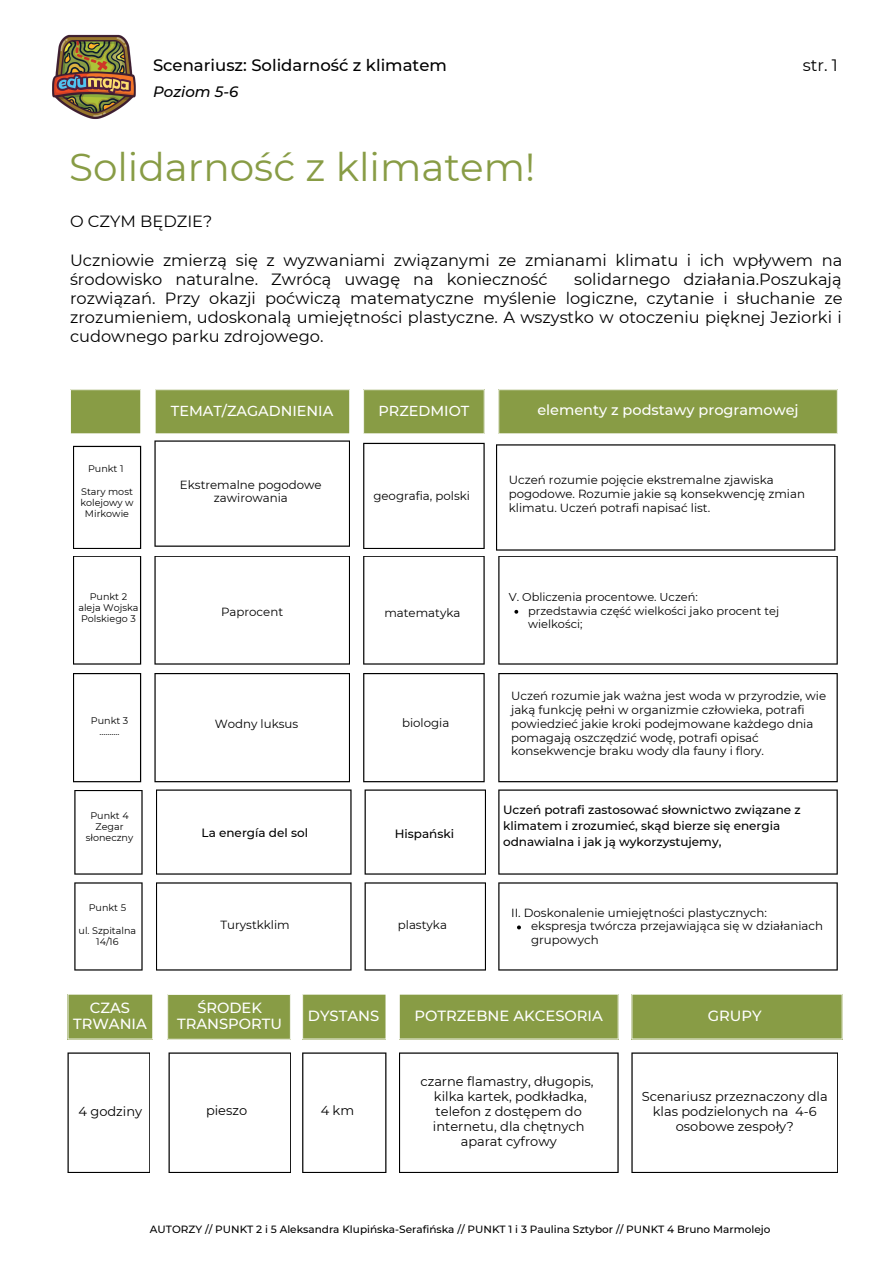
<style>
.page{position:relative;width:893px;height:1264px;background:#fff}
.page>*{position:absolute;margin:0;border:0;box-sizing:border-box;transform-origin:0 0}
.t1{font:39px "Montserrat";color:#889c45}
.t2{font:500 16.5px "Montserrat";color:#000}
.t3{font:16.5px "Montserrat";color:#000}
.t4{font:16.2px/19px "Montserrat";color:#000}
.t5{font:italic 500 15px "Montserrat";color:#000}
.t6{font:500 14.7px/15.8px "Montserrat";color:#fff;text-align:center}
.t7{font:500 14.55px "Montserrat";color:#fff}
.t8{font:500 14.4px "Montserrat";color:#fff}
.t9{font:12.9px/15.1px "Montserrat";color:#000;text-align:center}
.t10{font:500 12px/16px "Montserrat";color:#000}
.t11{font:11.85px/13.8px "Montserrat";color:#000}
.t12{font:11.4px/13.4px "Montserrat";color:#000}
.t13{font:500 10.5px "Montserrat";color:#000}
.t14{font:9.6px/11.1px "Montserrat";color:#000;text-align:center}
</style>
<div class="page">
<img style="left:52px;top:34px;width:84px;height:85px">
<svg style="left:70px;top:389px;width:71px;height:45px;background:#8ea14f"></svg>
<svg style="left:363px;top:389px;width:121px;height:45px;background:#8da04d"></svg>
<svg style="left:155px;top:389px;width:195px;height:45px;background:#8da04c"></svg>
<svg style="left:498px;top:389px;width:339px;height:45px;background:#8ca04c"></svg>
<svg style="left:154px;top:440px;width:196px;height:107px"></svg>
<svg style="left:154px;top:556px;width:196px;height:108px"></svg>
<svg style="left:154px;top:673px;width:196px;height:109px"></svg>
<svg style="left:156px;top:789px;width:195px;height:85px"></svg>
<svg style="left:363px;top:443px;width:121px;height:106px"></svg>
<svg style="left:363px;top:556px;width:121px;height:108px"></svg>
<svg style="left:363px;top:673px;width:121px;height:109px"></svg>
<svg style="left:364px;top:789px;width:122px;height:85px"></svg>
<svg style="left:498px;top:673px;width:339px;height:109px"></svg>
<svg style="left:498px;top:789px;width:339px;height:85px"></svg>
<svg style="left:73px;top:446px;width:68px;height:103px"></svg>
<svg style="left:73px;top:556px;width:68px;height:108px"></svg>
<svg style="left:73px;top:673px;width:68px;height:109px"></svg>
<svg style="left:74px;top:790px;width:69px;height:84px"></svg>
<svg style="left:156px;top:882px;width:195px;height:88px"></svg>
<svg style="left:364px;top:882px;width:122px;height:88px"></svg>
<svg style="left:74px;top:882px;width:69px;height:88px"></svg>
<svg style="left:496px;top:444px;width:341px;height:220px"></svg>
<svg style="left:498px;top:882px;width:339px;height:88px"></svg>
<svg style="left:167px;top:994px;width:124px;height:45px;background:#8c9f4c"></svg>
<svg style="left:67px;top:994px;width:86px;height:45px;background:#8da04d"></svg>
<svg style="left:302px;top:994px;width:84px;height:45px;background:#8ca04c"></svg>
<div style="left:399px;top:994px;width:219px;height:45px;background:#889c45"></div>
<div style="left:631px;top:994px;width:211px;height:45px;background:#889c45"></div>
<svg style="left:67px;top:1052px;width:83px;height:121px"></svg>
<svg style="left:168px;top:1052px;width:123px;height:121px"></svg>
<svg style="left:302px;top:1052px;width:84px;height:121px"></svg>
<svg style="left:631px;top:1052px;width:207px;height:121px"></svg>
<svg style="left:399px;top:1052px;width:219px;height:121px"></svg>
<p class="t2" style="left:153px;top:55px;width:295px">Scenariusz: Solidarność z klimatem</p>
<p class="t5" style="left:153px;top:82px;width:87px">Poziom 5-6</p>
<p class="t3" style="left:802px;top:55px;width:37px">str. 1</p>
<p class="t1" style="left:69px;top:143px;width:467px">Solidarność z klimatem!</p>
<p class="t4" style="left:70px;top:212px;width:144px">O CZYM BĘDZIE?</p>
<p class="t4" style="left:70px;top:250px;width:773px">Uczniowie zmierzą się z wyzwaniami związanymi ze zmianami klimatu i ich wpływem na środowisko naturalne. Zwrócą uwagę na konieczność</p>
<p class="t4" style="left:70px;top:269px;width:774px;text-align:justify;text-indent:504px">solidarnego działania.Poszukają rozwiązań. Przy okazji poćwiczą matematyczne myślenie logiczne, czytanie i słuchanie ze zrozumieniem, udoskonalą umiejętności plastyczne. A wszystko w otoczeniu pięknej Jeziorki i cudownego parku zdrojowego.</p>
<p class="t14" style="left:88px;top:463px;width:37px">Punkt 1</p>
<p class="t14" style="left:80px;top:485px;width:55px">Stary most kolejowy w<br>Mirkowie</p>
<p class="t14" style="left:90px;top:591px;width:39px">Punkt 2</p>
<p class="t14" style="left:78px;top:602px;width:62px;text-align:left">aleja Wojska<br>Polskiego 3</p>
<p class="t14" style="left:91px;top:715px;width:39px">Punkt 3</p>
<p class="t14" style="left:99px;top:726px;width:22px">..........</p>
<p class="t14" style="left:90px;top:810px;width:40px">Punkt 4</p>
<p class="t14" style="left:86px;top:821px;width:49px">Zegar słoneczny</p>
<p class="t14" style="left:89px;top:902px;width:39px">Punkt 5</p>
<p class="t14" style="left:79px;top:924px;width:59px">ul. Szpitalna<br>14/16</p>
<p class="t8" style="left:171px;top:401px;width:164px">TEMAT/ZAGADNIENIA</p>
<p class="t8" style="left:378px;top:401px;width:92px">PRZEDMIOT</p>
<p class="t7" style="left:537px;top:401px;width:263px">elementy z podstawy programowej</p>
<p class="t11" style="left:180px;top:478px;width:143px;text-align:center">Ekstremalne pogodowe zawirowania</p>
<p class="t11" style="left:508px;top:473px;width:298px">Uczeń rozumie pojęcie ekstremalne zjawiska pogodowe. Rozumie jakie są konsekwencję zmian klimatu. Uczeń potrafi napisać list.</p>
<p class="t11" style="left:373px;top:489px;width:98px">geografia, polski</p>
<p class="t11" style="left:221px;top:604px;width:64px">Paprocent</p>
<p class="t12" style="left:508px;top:590px;width:191px">V. Obliczenia procentowe. Uczeń:</p>
<p class="t11" style="left:384px;top:606px;width:78px">matematyka</p>
<p class="t12" style="left:528px;top:604px;width:252px">przedstawia część wielkości jako procent tej wielkości;</p>
<p class="t11" style="left:215px;top:717px;width:85px">Wodny luksus</p>
<p class="t11" style="left:402px;top:716px;width:49px">biologia</p>
<p class="t10" style="left:201px;top:824px;width:108px">La energía del sol</p>
<p class="t10" style="left:395px;top:825px;width:61px">Hispański</p>
<p class="t11" style="left:220px;top:917px;width:71px">Turystkklim</p>
<p class="t11" style="left:398px;top:918px;width:51px">plastyka</p>
<p class="t11" style="left:511px;top:689px;width:316px">Uczeń rozumie jak ważna jest woda w przyrodzie, wie jaką funkcję pełni w organizmie człowieka, potrafi powiedzieć jakie kroki podejmowane każdego dnia pomagają oszczędzić wodę, potrafi opisać konsekwencje braku wody dla fauny i flory.</p>
<p class="t10" style="left:503px;top:802px;width:299px">Uczeń potrafi zastosować słownictwo związane z klimatem i zrozumieć, skąd bierze się energia odnawialna i jak ją wykorzystujemy,</p>
<p class="t11" style="left:511px;top:905px;width:257px">II. Doskonalenie umiejętności plastycznych:</p>
<p class="t11" style="left:531px;top:919px;width:293px">ekspresja twórcza przejawiająca się w działaniach grupowych</p>
<p class="t6" style="left:73px;top:1000px;width:75px">CZAS<br>TRWANIA</p>
<p class="t6" style="left:197px;top:1000px;width:66px">ŚRODEK</p>
<p class="t6" style="left:177px;top:1016px;width:106px">TRANSPORTU</p>
<p class="t6" style="left:308px;top:1007px;width:73px">DYSTANS</p>
<p class="t6" style="left:414px;top:1008px;width:190px">POTRZEBNE AKCESORIA</p>
<p class="t6" style="left:707px;top:1007px;width:55px">GRUPY</p>
<p class="t9" style="left:206px;top:1103px;width:43px">pieszo</p>
<p class="t9" style="left:78px;top:1103px;width:65px">4 godziny</p>
<p class="t9" style="left:320px;top:1103px;width:35px">4 km</p>
<p class="t9" style="left:420px;top:1073px;width:175px">czarne flamastry, długopis, kilka kartek, podkładka, telefon z dostępem do internetu, dla chętnych aparat cyfrowy</p>
<p class="t9" style="left:641px;top:1088px;width:187px">Scenariusz przeznaczony dla klas podzielonych na 4-6 osobowe zespoły?</p>
<p class="t13" style="left:150px;top:1222px;width:622px">AUTORZY // PUNKT 2 i 5 Aleksandra Klupińska-Serafińska // PUNKT 1 i 3 Paulina Sztybor // PUNKT 4 Bruno Marmolejo</p>
</div>
